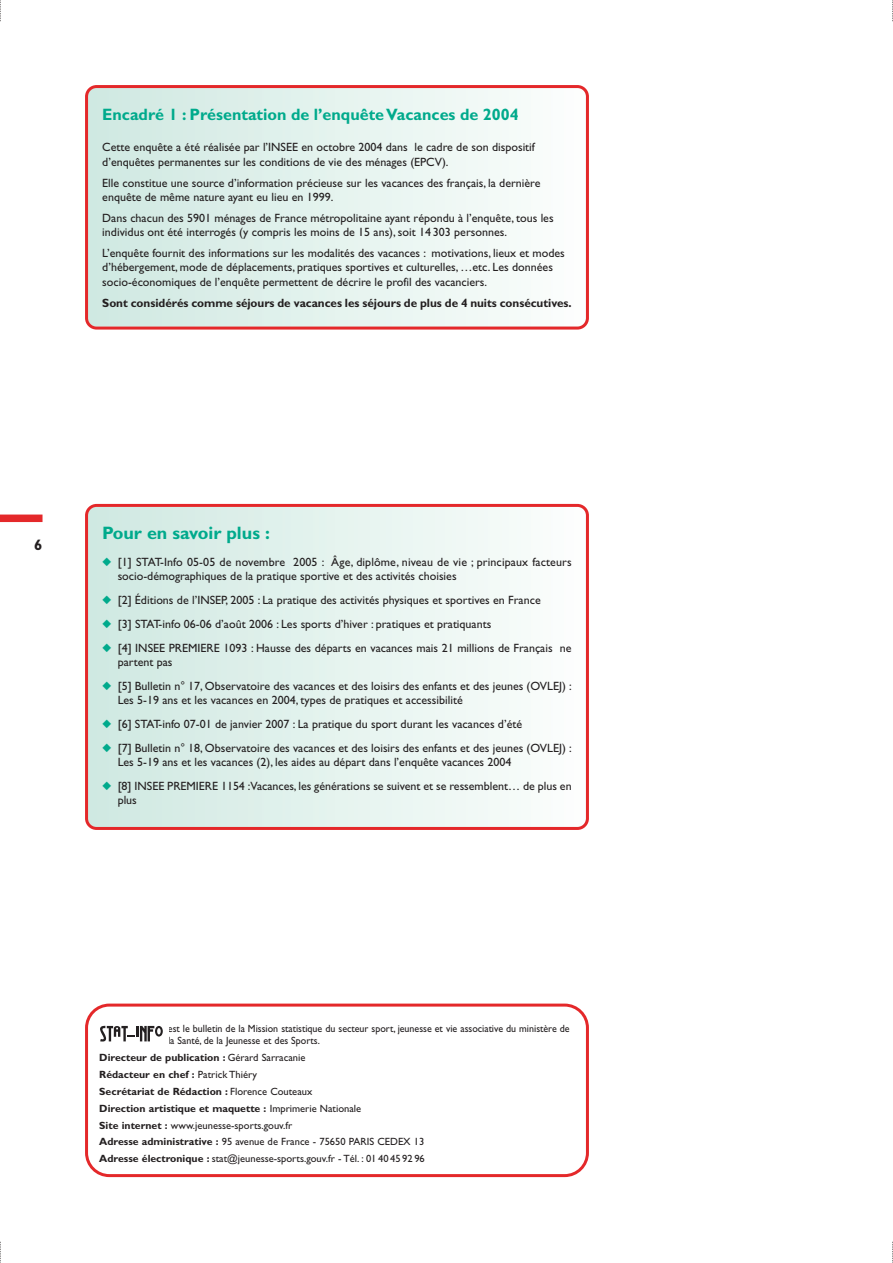
<style>
.page{position:relative;width:893px;height:1263px;background:#fff}
.page>*{position:absolute;margin:0;border:0;box-sizing:border-box;transform-origin:0 0}
.t1{font:700 18px "Gill Sans";color:#00aa8c}
.t2{font:700 16.5px "Gill Sans";color:#00aa8c}
.t3{font:700 15px "Gill Sans";color:#231f20}
.t4{font:12px/14.4px "Gill Sans";color:#231f20}
.t5{font:700 12px "Gill Sans";letter-spacing:-.005em;color:#231f20}
.t6{font:10.5px/16.8px "Gill Sans";color:#231f20}
.t7{font:10.5px/12.6px "Gill Sans";color:#231f20;scale:.95 1}
.s1{font-family:"Monotype Sorts";color:#00aa8c}
.s2{font-weight:700}
</style>
<div class="page">
<svg style="left:85px;top:504px;width:504px;height:326px"></svg>
<svg style="left:0;top:0;width:1px;height:21px"></svg>
<svg style="left:892px;top:0;width:1px;height:21px"></svg>
<svg style="left:0;top:1242px;width:1px;height:21px"></svg>
<svg style="left:892px;top:1242px;width:1px;height:21px"></svg>
<div style="left:0;top:514px;width:43px;height:8px;background:#e4282a"></div>
<svg style="left:85px;top:85px;width:504px;height:245px"></svg>
<svg style="left:85px;top:1003px;width:504px;height:174px"></svg>
<div style="left:100px;top:1026px;width:68px;height:19px;background:#fff"></div>
<svg style="left:100px;top:1026px;width:63px;height:15px"></svg>
<h2 class="t2" style="left:102px;top:109px;width:418px">Encadré 1 : Présentation de l’enquête Vacances de 2004</h2>
<p class="t4" style="left:102px;top:141px;width:434px">Cette enquête a été réalisée par l’INSEE en octobre 2004 dans le cadre de son dispositif d’enquêtes permanentes sur les conditions de vie des ménages (EPCV).</p>
<p class="t4" style="left:102px;top:177px;width:440px">Elle constitue une source d’information précieuse sur les vacances des français, la dernière enquête de même nature ayant eu lieu en 1999.</p>
<p class="t4" style="left:102px;top:212px;width:453px">Dans chacun des 5901 ménages de France métropolitaine ayant répondu à l’enquête, tous les individus ont été interrogés (y compris les moins de 15 ans), soit 14 303 personnes.</p>
<p class="t4" style="left:102px;top:247px;width:464px">L’enquête fournit des informations sur les modalités des vacances : motivations, lieux et modes d’hébergement, mode de déplacements, pratiques sportives et culturelles, …etc. Les données socio-économiques de l’enquête permettent de décrire le profil des vacanciers.</p>
<p class="t5" style="left:102px;top:298px;width:471px">Sont considérés comme séjours de vacances les séjours de plus de 4 nuits consécutives.</p>
<p class="t3" style="left:34px;top:540px;width:10px">6</p>
<h1 class="t1" style="left:102px;top:527px;width:169px">Pour en savoir plus :</h1>
<p class="t4" style="left:118px;top:556px;width:455px;text-indent:-15px"><span class="s1">◆</span> [1] STAT-Info 05-05 de novembre 2005 : Âge, diplôme, niveau de vie ; principaux facteurs socio-démographiques de la pratique sportive et des activités choisies</p>
<p class="t4" style="left:102px;top:594px;width:440px"><span class="s1">◆</span> [2] Éditions de l’INSEP, 2005 : La pratique des activités physiques et sportives en France</p>
<p class="t4" style="left:102px;top:618px;width:391px"><span class="s1">◆</span> [3] STAT-info 06-06 d’août 2006 : Les sports d’hiver : pratiques et pratiquants</p>
<p class="t4" style="left:118px;top:642px;width:455px;text-indent:-15px"><span class="s1">◆</span> [4] INSEE PREMIERE 1093 : Hausse des départs en vacances mais 21 millions de Français ne partent pas</p>
<p class="t4" style="left:118px;top:680px;width:455px;text-indent:-15px"><span class="s1">◆</span> [5] Bulletin n° 17, Observatoire des vacances et des loisirs des enfants et des jeunes (OVLEJ) :<br>Les 5-19 ans et les vacances en 2004, types de pratiques et accessibilité</p>
<p class="t4" style="left:102px;top:718px;width:421px"><span class="s1">◆</span> [6] STAT-info 07-01 de janvier 2007 : La pratique du sport durant les vacances d’été</p>
<p class="t4" style="left:118px;top:742px;width:455px;text-indent:-15px"><span class="s1">◆</span> [7] Bulletin n° 18, Observatoire des vacances et des loisirs des enfants et des jeunes (OVLEJ) :<br>Les 5-19 ans et les vacances (2), les aides au départ dans l’enquête vacances 2004</p>
<p class="t4" style="left:118px;top:780px;width:455px;text-indent:-15px"><span class="s1">◆</span> [8] INSEE PREMIERE 1154 :Vacances, les générations se suivent et se ressemblent… de plus en plus</p>
<p class="t7" style="left:168px;top:1023px;width:424px">est le bulletin de la Mission statistique du secteur sport, jeunesse et vie associative du ministère de la Santé, de la Jeunesse et des Sports.</p>
<p class="t6" style="left:99px;top:1050px;width:327px"><span class="s2">Directeur de publication :</span> Gérard Sarracanie<br><span class="s2">Rédacteur en chef :</span> Patrick Thiéry<br><span class="s2">Secrétariat de Rédaction :</span> Florence Couteaux<br><span class="s2">Direction artistique et maquette :</span> Imprimerie Nationale<br><span class="s2">Site internet :</span> www.jeunesse-sports.gouv.fr<br><span class="s2">Adresse administrative :</span> 95 avenue de France - 75650 PARIS CEDEX 13<br><span class="s2">Adresse électronique :</span> stat@jeunesse-sports.gouv.fr - Tél. : 01 40 45 92 96</p>
</div>
